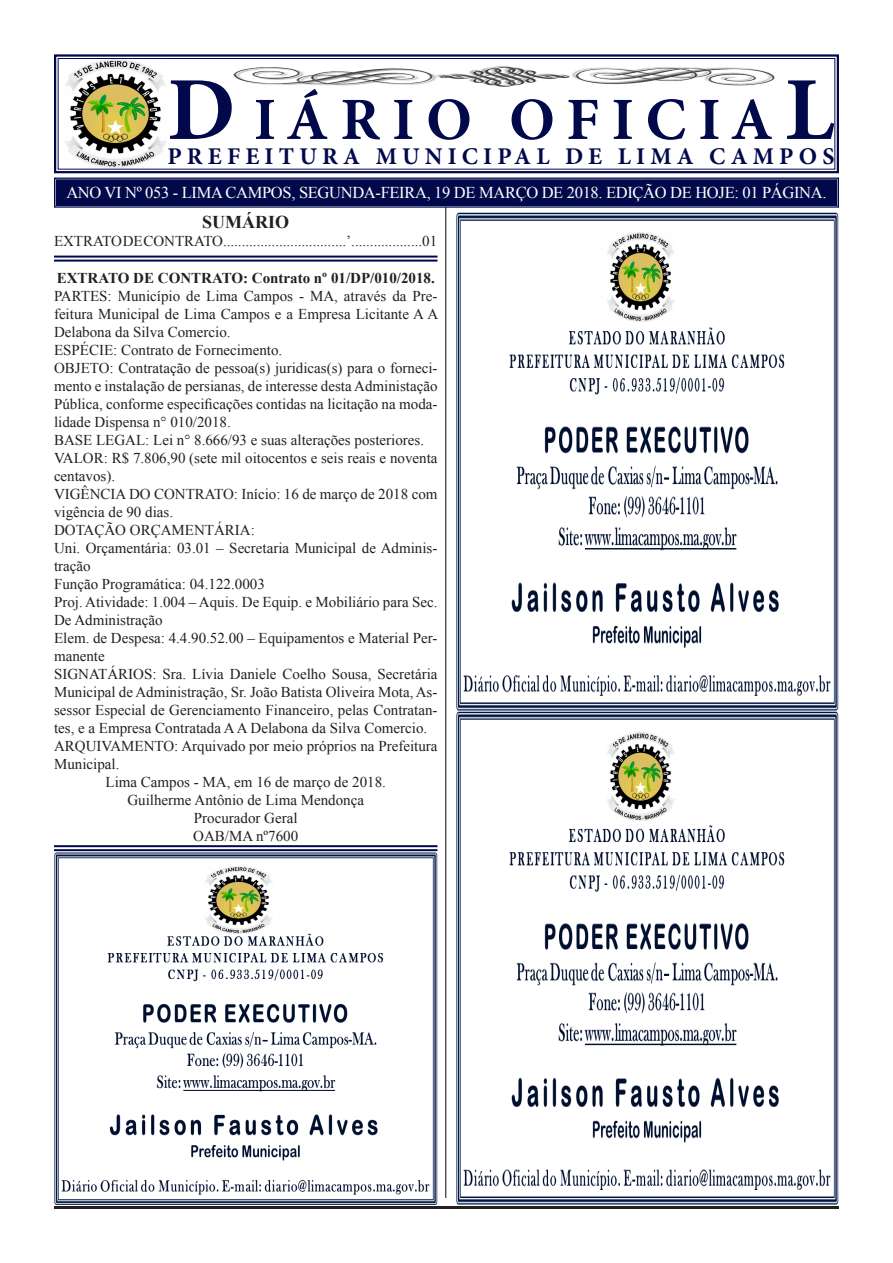
<style>
.page{position:relative;width:893px;height:1263px;background:#fff}
.page>*{position:absolute;margin:0;border:0;box-sizing:border-box;transform-origin:0 0}
.t1{font:700 60px "Minion Pro";letter-spacing:.19em;color:#01094a}
.t2{font:700 24px "Minion Pro";letter-spacing:.215em;color:#01094a}
.t3{font:700 18px "Times New Roman";color:#231f20}
.t4{font:16.5px "Times New Roman";letter-spacing:-.02em;color:#fff}
.t5{font:15px/18px "Times New Roman";color:#231f20}
.t6{font:700 15px "Times New Roman";color:#231f20}
.s1{font-size:90px}
</style>
<div class="page">
<svg style="left:54px;top:54px;width:785px;height:120px"></svg>
<div style="left:58px;top:58px;width:777px;height:112px;border:1px solid #01094a"></div>
<svg style="left:54px;top:177px;width:785px;height:31px;background:#111855"></svg>
<div style="left:56px;top:179px;width:781px;height:27px;border:1px solid #01094a"></div>
<div style="left:57px;top:181px;width:779px;height:23px;border:1px solid #01094a"></div>
<hr style="left:54px;top:1206px;width:785px;height:3px;background:#231f20">
<hr style="left:54px;top:256px;width:383px;height:2px;background:#01094a">
<hr style="left:54px;top:260px;width:383px;height:2px;background:#01094a">
<hr style="left:445px;top:207px;width:1px;height:991px;background:#231f20">
<img style="left:230px;top:66px;width:550px;height:21px">
<img style="left:64px;top:60px;width:102px;height:108px">
<hr style="left:54px;top:845px;width:383px;height:2px;background:#01094a">
<hr style="left:54px;top:849px;width:383px;height:2px;background:#01094a">
<img style="left:456px;top:212px;width:383px;height:993px">
<img style="left:607px;top:233px;width:67px;height:88px">
<img style="left:607px;top:732px;width:67px;height:89px">
<img style="left:54px;top:853px;width:383px;height:352px">
<img style="left:205px;top:866px;width:67px;height:67px">
<p class="t1" style="left:167px;top:77px;width:669px"><span class="s1">D</span>IÁRIO OFICIA<span class="s1">L</span></p>
<p class="t2" style="left:168px;top:140px;width:668px">PREFEITURA MUNICIPAL DE LIMA CAMPOS</p>
<p class="t4" style="left:66px;top:181px;width:762px">ANO VI Nº 053 - LIMA CAMPOS, SEGUNDA-FEIRA, 19 DE MARÇO DE 2018. EDIÇÃO DE HOJE: 01 PÁGINA.</p>
<p class="t3" style="left:202px;top:210px;width:88px">SUMÁRIO</p>
<p class="t5" style="left:54px;top:232px;width:385px">EXTRATO DE CONTRATO.................................’...................01</p>
<p class="t6" style="left:57px;top:268px;width:380px">EXTRATO DE CONTRATO: Contrato nº 01/DP/010/2018.</p>
<p class="t5" style="left:54px;top:287px;width:386px;text-align:justify">PARTES: Município de Lima Campos - MA, através da Pre&shy;feitura Municipal de Lima Campos e a Empresa Licitante A A Delabona da Silva Comercio.</p>
<p class="t5" style="left:54px;top:341px;width:230px">ESPÉCIE: Contrato de Fornecimento.</p>
<p class="t5" style="left:54px;top:359px;width:385px;text-align:justify">OBJETO: Contratação de pessoa(s) juridicas(s) para o forneci&shy;mento e instalação de persianas, de interesse desta Administação Pública, conforme especificações contidas na licitação na moda&shy;lidade Dispensa n° 010/2018.</p>
<p class="t5" style="left:54px;top:431px;width:372px">BASE LEGAL: Lei n° 8.666/93 e suas alterações posteriores.</p>
<p class="t5" style="left:54px;top:449px;width:385px">VALOR: R$ 7.806,90 (sete mil oitocentos e seis reais e noventa centavos).</p>
<p class="t5" style="left:54px;top:485px;width:385px">VIGÊNCIA DO CONTRATO: Início: 16 de março de 2018 com vigência de 90 dias.</p>
<p class="t5" style="left:54px;top:521px;width:202px">DOTAÇÃO ORÇAMENTÁRIA:</p>
<p class="t5" style="left:54px;top:539px;width:385px">Uni. Orçamentária: 03.01 – Secretaria Municipal de Adminis&shy;tração</p>
<p class="t5" style="left:54px;top:575px;width:212px">Função Programática: 04.122.0003</p>
<p class="t5" style="left:54px;top:593px;width:385px">Proj. Atividade: 1.004 – Aquis. De Equip. e Mobiliário para Sec.<br>De Administração</p>
<p class="t5" style="left:54px;top:629px;width:385px">Elem. de Despesa: 4.4.90.52.00 – Equipamentos e Material Per&shy;manente</p>
<p class="t5" style="left:54px;top:665px;width:385px;text-align:justify">SIGNATÁRIOS: Sra. Lívia Daniele Coelho Sousa, Secretária Municipal de Administração, Sr. João Batista Oliveira Mota, As&shy;sessor Especial de Gerenciamento Financeiro, pelas Contratan&shy;tes, e a Empresa Contratada A A Delabona da Silva Comercio.</p>
<p class="t5" style="left:54px;top:737px;width:385px">ARQUIVAMENTO: Arquivado por meio próprios na Prefeitura<br>Municipal.</p>
<p class="t5" style="left:106px;top:773px;width:282px">Lima Campos - MA, em 16 de março de 2018.</p>
<p class="t5" style="left:127px;top:791px;width:238px">Guilherme Antônio de Lima Mendonça</p>
<p class="t5" style="left:194px;top:809px;width:105px">Procurador Geral</p>
<p class="t5" style="left:193px;top:827px;width:107px">OAB/MA nº7600</p>
</div>
